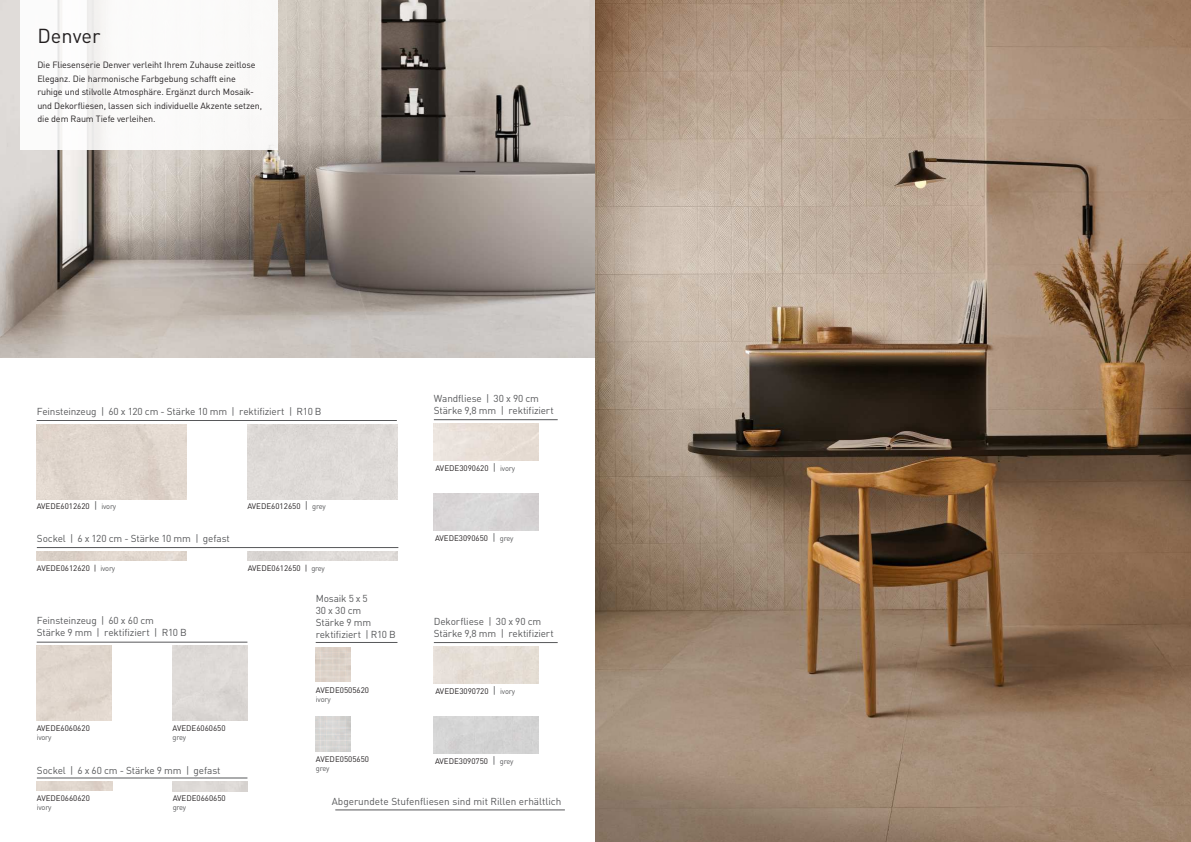
<style>
.page{position:relative;width:1191px;height:842px;background:#fff}
.page>*{position:absolute;margin:0;border:0;box-sizing:border-box;transform-origin:0 0}
.t1{font:20px "DIN Pro";color:#231f20}
.t2{font:10px/12px "DIN Pro";letter-spacing:-.015em;color:#57585a}
.t3{font:9px/13.5px "DIN Pro";letter-spacing:-.01em;color:#231f20}
.t4{font:8px "DIN Pro";color:#231f20}
.t5{font:7.5px "DIN Pro";letter-spacing:-.03em;color:#57585a}
.s1{font-size:10px;color:#57585a}
.s2{font-size:7.5px;color:#57585a}
</style>
<div class="page">
<div style="left:247px;top:424px;width:150px;height:75px;background:#dedad7"></div>
<img style="left:595px;top:0;width:595px;height:842px">
<img style="left:0;top:0;width:594px;height:357px">
<div style="left:37px;top:424px;width:150px;height:75px;background:#e0d6cd"></div>
<hr style="left:316px;top:642px;width:81px;height:1px;background:#57585a">
<hr style="left:37px;top:420px;width:360px;height:1px;background:#57585a">
<hr style="left:434px;top:419px;width:123px;height:1px;background:#57585a">
<hr style="left:434px;top:642px;width:123px;height:1px;background:#57585a">
<img style="left:37px;top:552px;width:150px;height:9px">
<img style="left:248px;top:552px;width:150px;height:9px">
<hr style="left:37px;top:642px;width:210px;height:1px;background:#57585a">
<hr style="left:37px;top:778px;width:210px;height:1px;background:#57585a">
<hr style="left:37px;top:547px;width:361px;height:1px;background:#57585a">
<hr style="left:335px;top:810px;width:230px;height:1px;background:#57585a">
<div style="left:21px;top:0;width:257px;height:150px;background:#fff"></div>
<h1 class="t1" style="left:37px;top:27px;width:65px">Denver</h1>
<p class="t3" style="left:37px;top:59px;width:226px">Die Fliesenserie Denver verleiht Ihrem Zuhause zeitlose Eleganz. Die harmonische Farbgebung schafft eine ruhige und stilvolle Atmosphäre. Ergänzt durch Mosaik&shy;und Dekorfliesen, lassen sich individuelle Akzente setzen, die dem Raum Tiefe verleihen.</p>
<p class="t2" style="left:37px;top:407px;width:286px">Feinsteinzeug | 60 x 120 cm - Stärke 10 mm | rektifiziert | R10 B</p>
<p class="t4" style="left:37px;top:503px;width:81px">AVEDE6012620 <span class="s1">|</span> <span class="s2">ivory</span></p>
<p class="t4" style="left:247px;top:503px;width:80px">AVEDE6012650 <span class="s1">|</span> <span class="s2">grey</span></p>
<p class="t2" style="left:37px;top:533px;width:194px">Sockel | 6 x 120 cm - Stärke 10 mm | gefast</p>
<p class="t4" style="left:37px;top:565px;width:80px">AVEDE0612620 | <span class="s2">ivory</span></p>
<p class="t4" style="left:248px;top:565px;width:79px">AVEDE0612650 | <span class="s2">grey</span></p>
<p class="t2" style="left:37px;top:615px;width:151px">Feinsteinzeug | 60 x 60 cm<br>Stärke 9 mm | rektifiziert | R10 B</p>
<p class="t2" style="left:316px;top:593px;width:82px">Mosaik 5 x 5<br>30 x 30 cm<br>Stärke 9 mm rektifiziert | R10 B</p>
<p class="t4" style="left:316px;top:687px;width:55px">AVEDE0505620</p>
<p class="t5" style="left:316px;top:696px;width:16px">ivory</p>
<p class="t2" style="left:434px;top:393px;width:121px">Wandfliese | 30 x 90 cm<br>Stärke 9,8 mm | rektifiziert</p>
<p class="t4" style="left:435px;top:464px;width:81px">AVEDE3090620 <span class="s1">|</span> <span class="s2">ivory</span></p>
<p class="t4" style="left:435px;top:534px;width:80px">AVEDE3090650 <span class="s1">|</span> <span class="s2">grey</span></p>
<p class="t2" style="left:434px;top:616px;width:121px">Dekorfliese | 30 x 90 cm<br>Stärke 9,8 mm | rektifiziert</p>
<p class="t4" style="left:435px;top:687px;width:81px">AVEDE3090720 <span class="s1">|</span> <span class="s2">ivory</span></p>
<p class="t4" style="left:37px;top:724px;width:55px">AVEDE6060620</p>
<p class="t5" style="left:37px;top:734px;width:16px">ivory</p>
<p class="t2" style="left:37px;top:765px;width:185px">Sockel | 6 x 60 cm - Stärke 9 mm | gefast</p>
<p class="t4" style="left:37px;top:794px;width:55px">AVEDE0660620</p>
<p class="t5" style="left:37px;top:804px;width:16px">ivory</p>
<p class="t4" style="left:173px;top:724px;width:55px">AVEDE6060650</p>
<p class="t5" style="left:173px;top:734px;width:15px">grey</p>
<p class="t4" style="left:173px;top:795px;width:55px">AVEDE0660650</p>
<p class="t5" style="left:173px;top:804px;width:15px">grey</p>
<p class="t4" style="left:316px;top:756px;width:55px">AVEDE0505650</p>
<p class="t5" style="left:316px;top:765px;width:15px">grey</p>
<p class="t4" style="left:435px;top:758px;width:80px">AVEDE3090750 <span class="s1">|</span> <span class="s2">grey</span></p>
<p class="t2" style="left:332px;top:796px;width:231px">Abgerundete Stufenfliesen sind mit Rillen erhältlich</p>
</div>
